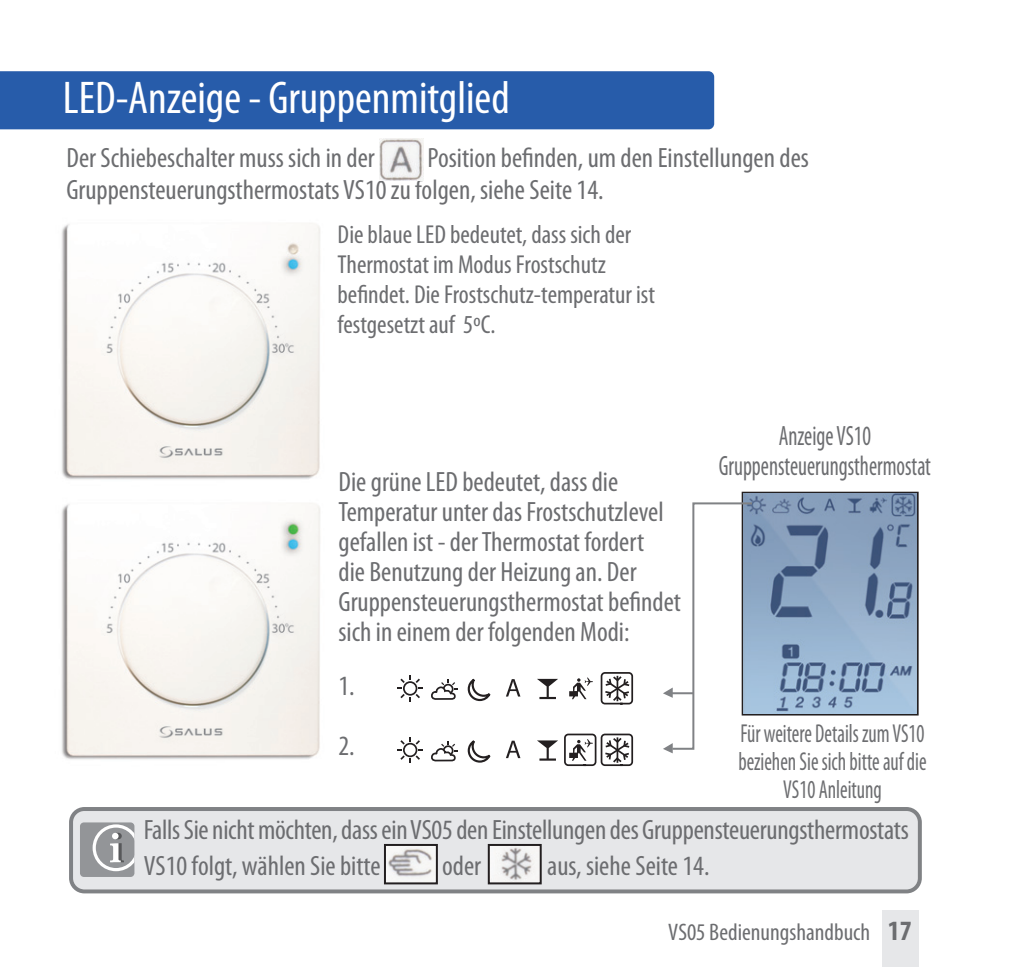
<style>
.page{position:relative;width:1018px;height:967px;background:#fff}
.page>*{position:absolute;margin:0;border:0;box-sizing:border-box;transform-origin:0 0}
.t1{font:condensed 46px "Myriad Pro";color:#fff}
.t2{font:condensed 28px/30px "Myriad Pro";color:#6c6d70}
.t3{font:condensed 28px/30px "Myriad Pro";color:#6c6d70;text-align:center;scale:.8 1}
.t4{font:condensed 26px/30px "Myriad Pro";color:#6c6d70}
.t5{font:condensed 26px/28px "Myriad Pro";color:#6c6d70;text-align:center;scale:.8 1}
.t6{font:condensed 24px "Myriad Pro";color:#6c6d70}
.s1{font-weight:700;font-size:28px}
</style>
<div class="page">
<div style="left:882px;top:910px;width:37px;height:56px;background:#e6e7e9"></div>
<div style="left:0;top:71px;width:714px;height:58px;background:#275caa"></div>
<img style="left:61px;top:223px;width:259px;height:257px">
<img style="left:61px;top:503px;width:259px;height:257px">
<div style="left:601px;top:671px;width:32px;height:33px;border:2px solid #231f20;border-radius:3px"></div>
<svg style="left:397px;top:675px;width:26px;height:26px"></svg>
<svg style="left:506px;top:679px;width:14px;height:17px"></svg>
<svg style="left:537px;top:678px;width:21px;height:21px"></svg>
<svg style="left:603px;top:674px;width:28px;height:28px"></svg>
<svg style="left:569px;top:677px;width:24px;height:22px"></svg>
<svg style="left:431px;top:679px;width:26px;height:21px"></svg>
<svg style="left:467px;top:678px;width:24px;height:24px"></svg>
<div style="left:601px;top:733px;width:32px;height:32px;border:2px solid #231f20;border-radius:3px"></div>
<div style="left:564px;top:733px;width:32px;height:32px;border:2px solid #231f20;border-radius:3px"></div>
<svg style="left:397px;top:737px;width:26px;height:25px"></svg>
<svg style="left:506px;top:740px;width:14px;height:17px"></svg>
<svg style="left:537px;top:740px;width:21px;height:20px"></svg>
<svg style="left:603px;top:735px;width:28px;height:29px"></svg>
<svg style="left:569px;top:739px;width:24px;height:21px"></svg>
<svg style="left:431px;top:741px;width:26px;height:21px"></svg>
<svg style="left:467px;top:740px;width:24px;height:23px"></svg>
<div style="left:742px;top:491px;width:177px;height:224px;border:2px solid #231f20"></div>
<img style="left:744px;top:493px;width:173px;height:220px">
<img style="left:379px;top:139px;width:45px;height:41px">
<svg style="left:663px;top:501px;width:91px;height:252px"></svg>
<svg style="left:69px;top:807px;width:853px;height:86px;background:#dbdcde"></svg>
<div style="left:80px;top:822px;width:54px;height:54px;background:#939598;border-radius:4px"></div>
<svg style="left:91px;top:822px;width:43px;height:50px"></svg>
<img style="left:387px;top:846px;width:48px;height:35px">
<div style="left:384px;top:843px;width:54px;height:41px;border:2px solid #231f20"></div>
<img style="left:491px;top:846px;width:48px;height:35px">
<div style="left:488px;top:843px;width:54px;height:41px;border:2px solid #231f20"></div>
<h1 class="t1" style="left:63px;top:81px;width:448px">LED-Anzeige - Gruppenmitglied</h1>
<p class="t2" style="left:66px;top:144px;width:744px;line-height:32px;text-indent:361px">Position befinden, um den Einstellungen des<br>Gruppensteuerungsthermostats VS10 zu folgen, siehe Seite 14.</p>
<p class="t2" style="left:66px;top:145px;width:310px">Der Schiebeschalter muss sich in der</p>
<p class="t4" style="left:338px;top:221px;width:319px">Die blaue LED bedeutet, dass sich der Thermostat im Modus Frostschutz befindet. Die Frostschutz-temperatur ist festgesetzt auf 5ºC.</p>
<p class="t2" style="left:338px;top:469px;width:344px">Die grüne LED bedeutet, dass die Temperatur unter das Frostschutzlevel gefallen ist - der Thermostat fordert<br>die Benutzung der Heizung an. Der Gruppensteuerungsthermostat befindet sich in einem der folgenden Modi:</p>
<p class="t2" style="left:338px;top:658px;width:18px;line-height:60px">1.<br>2.</p>
<p class="t3" style="left:719px;top:423px;width:267px">Anzeige VS10<br>Gruppensteuerungsthermostat</p>
<p class="t5" style="left:738px;top:721px;width:237px">Für weitere Details zum VS10 beziehen Sie sich bitte auf die<br>VS10 Anleitung</p>
<p class="t2" style="left:144px;top:814px;width:766px;line-height:36px">Falls Sie nicht möchten, dass ein VS05 den Einstellungen des Gruppensteuerungsthermostats<br>VS10 folgt, wählen Sie bitte</p>
<p class="t2" style="left:442px;top:853px;width:41px">oder</p>
<p class="t2" style="left:547px;top:853px;width:164px">aus, siehe Seite 14.</p>
<p class="t6" style="left:668px;top:922px;width:245px">VS05 Bedienungshandbuch <span class="s1">17</span></p>
</div>
